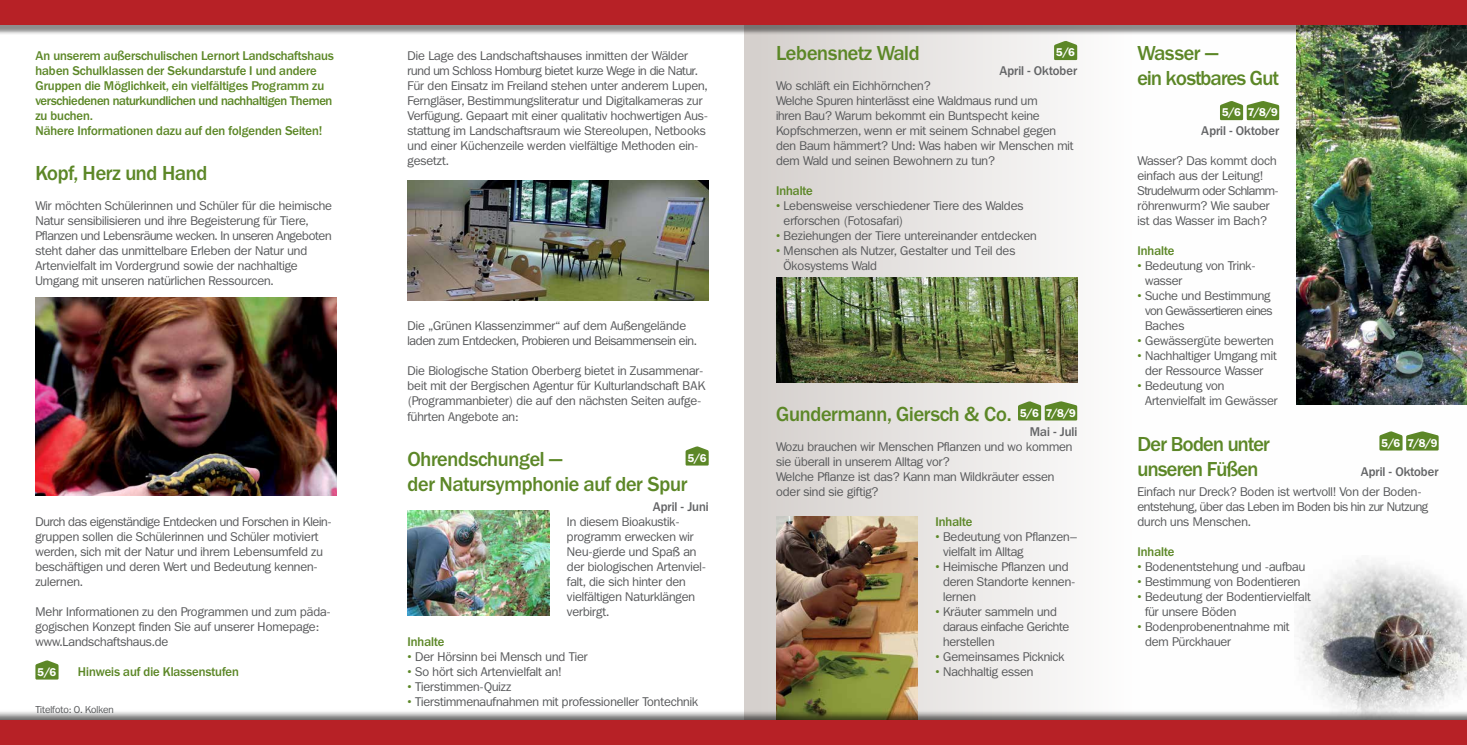
<style>
.page{position:relative;width:1467px;height:745px;background:#fff}
.page>*{position:absolute;margin:0;border:0;box-sizing:border-box;transform-origin:0 0}
.t1{font:500 20px/25px "Franklin ITCBQ";letter-spacing:-.01em;color:#5c8727}
.t2{font:500 20px/25px "Franklin ITCBQ";letter-spacing:-.03em;color:#5c8727}
.t3{font:12.5px/15px "Franklin ITCBQ";color:#58595b}
.t4{font:500 12.5px/15px "Franklin ITCBQ";color:#5c8727}
.t5{font:12.5px/15px "Franklin ITCBQ";letter-spacing:-.02em;color:#58595b}
.t6{font:500 12.5px "Franklin ITCBQ";color:#636466}
.t7{font:600 11.12px "Franklin ITCBQ";color:#fff}
.t8{font:10px "Franklin ITCBQ";color:#58595b}
.s1{color:#5c8727}
</style>
<div class="page">
<div style="left:744px;top:0;width:723px;height:744px;background:linear-gradient(to right,#ddd9d6,#fff)"></div>
<img style="left:1294px;top:555px;width:173px;height:154px">
<img style="left:35px;top:298px;width:302px;height:197px">
<svg style="left:35px;top:660px;width:24px;height:19px"></svg>
<img style="left:1297px;top:35px;width:170px;height:369px">
<img style="left:776px;top:516px;width:142px;height:193px">
<img style="left:407px;top:180px;width:302px;height:120px">
<svg style="left:1054px;top:41px;width:23px;height:19px"></svg>
<svg style="left:1220px;top:101px;width:59px;height:19px"></svg>
<svg style="left:1379px;top:431px;width:60px;height:19px"></svg>
<img style="left:776px;top:277px;width:301px;height:105px">
<svg style="left:686px;top:446px;width:23px;height:19px"></svg>
<img style="left:407px;top:510px;width:142px;height:105px">
<svg style="left:1018px;top:401px;width:59px;height:19px"></svg>
<div style="left:0;top:709px;width:1467px;height:35px;background:#000;opacity:.6"></div>
<div style="left:0;top:720px;width:1467px;height:24px;background:#b72126"></div>
<div style="left:0;top:0;width:1467px;height:35px;background:#000;opacity:.45"></div>
<div style="left:0;top:0;width:1467px;height:25px;background:#b72126"></div>
<p class="t4" style="left:35px;top:49px;width:300px">An unserem außerschulischen Lernort Landschaftshaus haben Schulklassen der Sekundarstufe I und andere Gruppen die Möglichkeit, ein vielfältiges Programm zu verschiedenen naturkundlichen und nachhaltigen Themen zu buchen.<br>Nähere Informationen dazu auf den folgenden Seiten!</p>
<h1 class="t1" style="left:35px;top:161px;width:173px">Kopf, Herz und Hand</h1>
<p class="t3" style="left:35px;top:198px;width:298px">Wir möchten Schülerinnen und Schüler für die heimische Natur sensibilisieren und ihre Begeisterung für Tiere, Pflanzen und Lebensräume wecken. In unseren Angeboten steht daher das unmittelbare Erleben der Natur und Artenvielfalt im Vordergrund sowie der nachhaltige Umgang mit unseren natürlichen Ressourcen.</p>
<p class="t3" style="left:35px;top:513px;width:297px">Durch das eigenständige Entdecken und Forschen in Klein&shy;gruppen sollen die Schülerinnen und Schüler motiviert werden, sich mit der Natur und ihrem Lebensumfeld zu beschäftigen und deren Wert und Bedeutung kennen&shy;zulernen.</p>
<p class="t3" style="left:35px;top:603px;width:297px">Mehr Informationen zu den Programmen und zum päda&shy;gogischen Konzept finden Sie auf unserer Homepage: www.Landschaftshaus.de</p>
<p class="t7" style="left:38px;top:665px;width:20px">5/6</p>
<p class="t4" style="left:78px;top:664px;width:162px">Hinweis auf die Klassenstufen</p>
<p class="t8" style="left:35px;top:703px;width:80px">Titelfoto: O. Kolken</p>
<p class="t3" style="left:407px;top:48px;width:302px">Die Lage des Landschaftshauses inmitten der Wälder rund um Schloss Homburg bietet kurze Wege in die Natur.<br>Für den Einsatz im Freiland stehen unter anderem Lupen, Ferngläser, Bestimmungsliteratur und Digitalkameras zur Verfügung. Gepaart mit einer qualitativ hochwertigen Aus&shy;stattung im Landschaftsraum wie Stereolupen, Netbooks und einer Küchenzeile werden vielfältige Methoden ein&shy;gesetzt.</p>
<p class="t5" style="left:407px;top:318px;width:291px">Die „Grünen Klassenzimmer“ auf dem Außengelände laden zum Entdecken, Probieren und Beisammensein ein.</p>
<p class="t3" style="left:407px;top:363px;width:299px">Die Biologische Station Oberberg bietet in Zusammenar&shy;beit mit der Bergischen Agentur für Kulturlandschaft BAK (Programmanbieter) die auf den nächsten Seiten aufge&shy;führten Angebote an:</p>
<h1 class="t1" style="left:407px;top:446px;width:281px">Ohrendschungel —<br>der Natursymphonie auf der Spur</h1>
<p class="t6" style="left:653px;top:499px;width:57px">April - Juni</p>
<p class="t3" style="left:567px;top:513px;width:140px">In diesem Bioakustik&shy;programm erwecken wir<br>Neu-gierde und Spaß an der biologischen Artenviel&shy;falt, die sich hinter den vielfältigen Naturklängen verbirgt.</p>
<p class="t4" style="left:407px;top:634px;width:38px">Inhalte</p>
<p class="t3" style="left:407px;top:648px;width:182px"><span class="s1">•</span> Der Hörsinn bei Mensch und Tier</p>
<p class="t3" style="left:407px;top:663px;width:155px"><span class="s1">•</span> So hört sich Artenvielfalt an!</p>
<p class="t3" style="left:407px;top:678px;width:105px"><span class="s1">•</span> Tierstimmen-Quizz</p>
<p class="t3" style="left:407px;top:693px;width:292px"><span class="s1">•</span> Tierstimmenaufnahmen mit professioneller Tontechnik</p>
<p class="t7" style="left:688px;top:451px;width:20px">5/6</p>
<h1 class="t1" style="left:776px;top:41px;width:145px">Lebensnetz Wald</h1>
<p class="t7" style="left:1056px;top:46px;width:20px">5/6</p>
<p class="t6" style="left:999px;top:64px;width:79px">April - Oktober</p>
<p class="t3" style="left:776px;top:78px;width:299px">Wo schläft ein Eichhörnchen?<br>Welche Spuren hinterlässt eine Waldmaus rund um<br>ihren Bau? Warum bekommt ein Buntspecht keine Kopfschmerzen, wenn er mit seinem Schnabel gegen den Baum hämmert? Und: Was haben wir Menschen mit dem Wald und seinen Bewohnern zu tun?</p>
<p class="t4" style="left:776px;top:184px;width:38px">Inhalte</p>
<p class="t3" style="left:784px;top:198px;width:241px;text-indent:-8px"><span class="s1">•</span> Lebensweise verschiedener Tiere des Waldes erforschen (Fotosafari)</p>
<p class="t3" style="left:776px;top:228px;width:262px"><span class="s1">•</span> Beziehungen der Tiere untereinander entdecken</p>
<p class="t3" style="left:784px;top:243px;width:233px;text-indent:-8px"><span class="s1">•</span> Menschen als Nutzer, Gestalter und Teil des<br>Ökosystems Wald</p>
<h1 class="t1" style="left:776px;top:401px;width:237px">Gundermann, Giersch &amp; Co.</h1>
<p class="t7" style="left:1020px;top:406px;width:57px">5/6 7/8/9</p>
<p class="t6" style="left:1030px;top:424px;width:49px">Mai - Juli</p>
<p class="t3" style="left:776px;top:438px;width:298px">Wozu brauchen wir Menschen Pflanzen und wo kommen sie überall in unserem Alltag vor?<br>Welche Pflanze ist das? Kann man Wildkräuter essen oder sind sie giftig?</p>
<p class="t4" style="left:935px;top:514px;width:38px">Inhalte</p>
<p class="t3" style="left:943px;top:528px;width:136px;text-indent:-8px"><span class="s1">•</span> Bedeutung von Pflanzen– vielfalt im Alltag</p>
<p class="t3" style="left:943px;top:558px;width:134px;text-indent:-8px"><span class="s1">•</span> Heimische Pflanzen und deren Standorte kennen&shy;lernen</p>
<p class="t3" style="left:943px;top:603px;width:128px;text-indent:-8px"><span class="s1">•</span> Kräuter sammeln und daraus einfache Gerichte herstellen</p>
<p class="t3" style="left:935px;top:648px;width:131px"><span class="s1">•</span> Gemeinsames Picknick</p>
<p class="t3" style="left:935px;top:663px;width:99px"><span class="s1">•</span> Nachhaltig essen</p>
<h1 class="t2" style="left:1137px;top:41px;width:143px">Wasser —<br>ein kostbares Gut</h1>
<p class="t7" style="left:1222px;top:106px;width:57px">5/6 7/8/9</p>
<p class="t6" style="left:1201px;top:124px;width:79px">April - Oktober</p>
<p class="t3" style="left:1137px;top:153px;width:143px">Wasser? Das kommt doch einfach aus der Leitung!<br>Strudelwurm oder Schlamm&shy;röhrenwurm? Wie sauber ist das Wasser im Bach?</p>
<p class="t4" style="left:1137px;top:244px;width:38px">Inhalte</p>
<p class="t3" style="left:1145px;top:258px;width:112px;text-indent:-8px"><span class="s1">•</span> Bedeutung von Trink&shy;wasser</p>
<p class="t3" style="left:1145px;top:288px;width:129px;text-indent:-8px"><span class="s1">•</span> Suche und Bestimmung von Gewässertieren eines<br>Baches</p>
<p class="t3" style="left:1137px;top:333px;width:138px"><span class="s1">•</span> Gewässergüte bewerten</p>
<p class="t3" style="left:1137px;top:348px;width:141px;text-align:center"><span class="s1">•</span> Nachhaltiger Umgang mit der Ressource Wasser</p>
<p class="t3" style="left:1145px;top:378px;width:134px;text-indent:-8px"><span class="s1">•</span> Bedeutung von<br>Artenvielfalt im Gewässer</p>
<h1 class="t2" style="left:1137px;top:431px;width:134px">Der Boden unter unseren Füßen</h1>
<p class="t7" style="left:1382px;top:436px;width:57px">5/6 7/8/9</p>
<p class="t6" style="left:1361px;top:464px;width:79px">April - Oktober</p>
<p class="t3" style="left:1137px;top:483px;width:292px">Einfach nur Dreck? Boden ist wertvoll! Von der Boden&shy;entstehung, über das Leben im Boden bis hin zur Nutzung durch uns Menschen.</p>
<p class="t4" style="left:1137px;top:544px;width:38px">Inhalte</p>
<p class="t3" style="left:1137px;top:558px;width:169px"><span class="s1">•</span> Bodenentstehung und -aufbau</p>
<p class="t3" style="left:1137px;top:573px;width:165px"><span class="s1">•</span> Bestimmung von Bodentieren</p>
<p class="t3" style="left:1145px;top:588px;width:167px;text-indent:-8px"><span class="s1">•</span> Bedeutung der Bodentiervielfalt für unsere Böden</p>
<p class="t3" style="left:1145px;top:618px;width:146px;text-indent:-8px"><span class="s1">•</span> Bodenprobenentnahme mit dem Pürckhauer</p>
</div>
